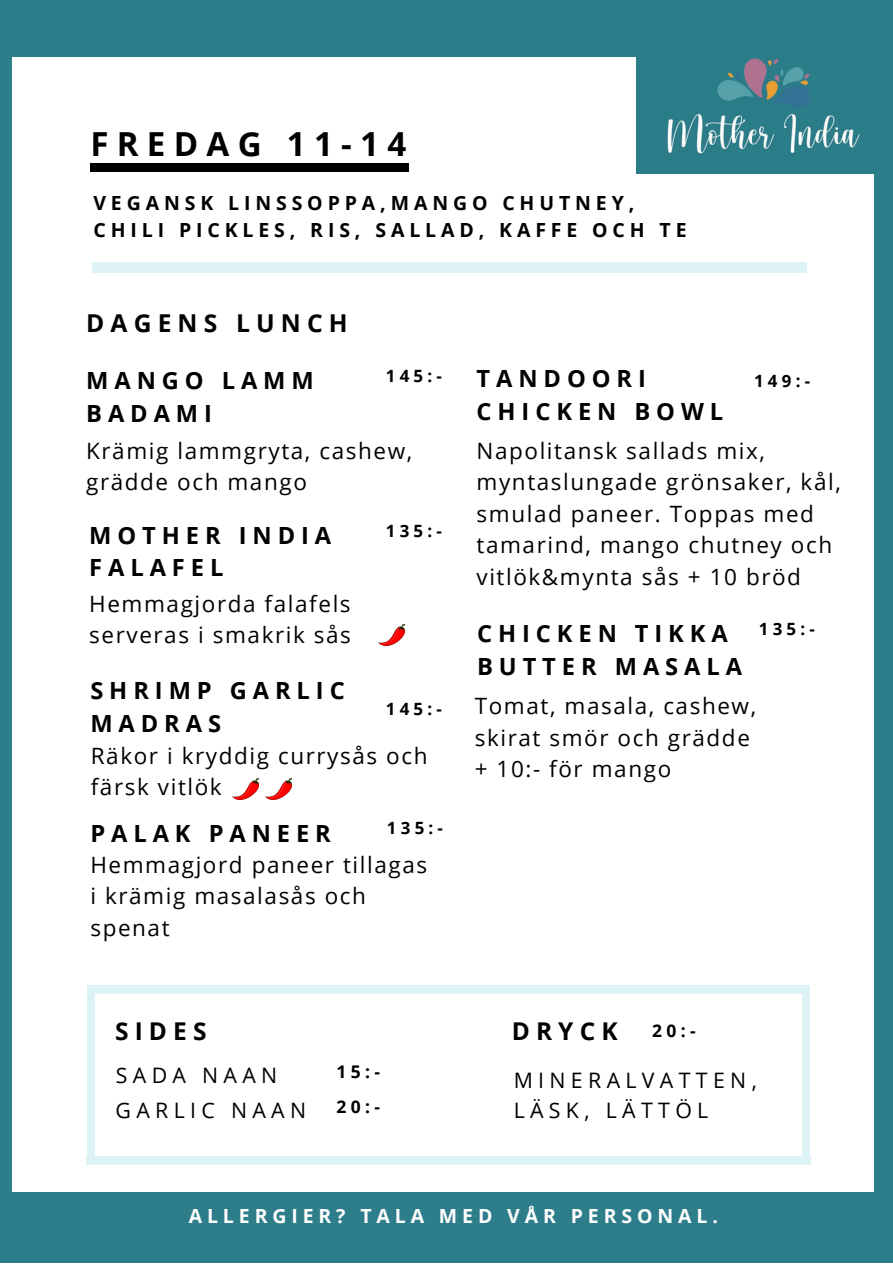
<style>
.page{position:relative;width:893px;height:1264px;background:#fff}
.page>*{position:absolute;margin:0;border:0;box-sizing:border-box;transform-origin:0 0}
.t1{font:700 33.15px "Open Sans";letter-spacing:.25em;color:#000}
.t2{font:700 24.6px "Open Sans";letter-spacing:.25em;color:#000}
.t3{font:700 24.45px "Open Sans";letter-spacing:.25em;color:#000}
.t4{font:700 23.7px/32.5px "Open Sans";letter-spacing:.25em;color:#000}
.t5{font:22.5px/31.5px "Open Sans";letter-spacing:.07em;color:#000}
.t6{font:21.3px/29.2px "Open Sans";letter-spacing:.25em;color:#000}
.t7{font:700 19.5px "Open Sans";letter-spacing:.25em;color:#000}
.t8{font:700 19.5px "Open Sans";letter-spacing:.25em;color:#fff}
.t9{font:700 17.4px "Open Sans";color:#000}
.t10{font:700 16.95px "Open Sans";letter-spacing:.25em;color:#000}
</style>
<div class="page">
<div style="left:0;top:0;width:892px;height:1262px;background:#2e7d8a"></div>
<div style="left:12px;top:57px;width:861px;height:1134px;background:#fff"></div>
<div style="left:90px;top:163px;width:318px;height:9px;background:#000"></div>
<div style="left:93px;top:985px;width:713px;height:9px;background:#ddf2f4"></div>
<div style="left:87px;top:985px;width:7px;height:177px;background:#ddf2f4"></div>
<div style="left:802px;top:985px;width:8px;height:177px;background:#ddf2f4"></div>
<div style="left:86px;top:1156px;width:724px;height:9px;background:#ddf2f4"></div>
<img style="left:232px;top:778px;width:26px;height:21px">
<img style="left:265px;top:778px;width:26px;height:21px">
<img style="left:378px;top:624px;width:26px;height:21px">
<div style="left:93px;top:262px;width:713px;height:10px;background:#ddf2f4"></div>
<img style="left:636px;top:57px;width:237px;height:116px">
<p class="t1" style="left:90px;top:121px;width:317px">FREDAG 11-14</p>
<p class="t7" style="left:93px;top:190px;width:542px">VEGANSK LINSSOPPA,MANGO CHUTNEY,</p>
<p class="t7" style="left:93px;top:217px;width:594px">CHILI PICKLES, RIS, SALLAD, KAFFE OCH TE</p>
<p class="t2" style="left:86px;top:306px;width:263px">DAGENS LUNCH</p>
<p class="t10" style="left:386px;top:364px;width:58px">145:-</p>
<p class="t4" style="left:86px;top:363px;width:229px">MANGO LAMM<br>BADAMI</p>
<p class="t5" style="left:86px;top:434px;width:327px">Krämig lammgryta, cashew, grädde och mango</p>
<p class="t4" style="left:89px;top:518px;width:243px">MOTHER INDIA<br>FALAFEL</p>
<p class="t5" style="left:89px;top:587px;width:263px">Hemmagjorda falafels serveras i smakrik sås</p>
<p class="t10" style="left:386px;top:518px;width:58px">135:-</p>
<p class="t4" style="left:90px;top:674px;width:256px">SHRIMP GARLIC<br>MADRAS</p>
<p class="t5" style="left:91px;top:739px;width:338px">Räkor i kryddig currysås och färsk vitlök</p>
<p class="t10" style="left:386px;top:696px;width:58px">145:-</p>
<p class="t10" style="left:387px;top:816px;width:58px">135:-</p>
<p class="t4" style="left:90px;top:816px;width:242px">PALAK PANEER</p>
<p class="t5" style="left:90px;top:848px;width:338px">Hemmagjord paneer tillagas i krämig masalasås och spenat</p>
<p class="t3" style="left:115px;top:1013px;width:93px">SIDES</p>
<p class="t6" style="left:116px;top:1059px;width:163px">SADA NAAN</p>
<p class="t9" style="left:336px;top:1059px;width:45px">15:-</p>
<p class="t6" style="left:115px;top:1095px;width:192px">GARLIC NAAN</p>
<p class="t9" style="left:336px;top:1094px;width:45px">20:-</p>
<p class="t4" style="left:476px;top:361px;width:248px">TANDOORI<br>CHICKEN BOWL</p>
<p class="t10" style="left:754px;top:369px;width:58px">149:-</p>
<p class="t5" style="left:476px;top:434px;width:366px">Napolitansk sallads mix, myntaslungade grönsaker, kål, smulad paneer. Toppas med tamarind, mango chutney och vitlök&amp;mynta sås + 10 bröd</p>
<p class="t4" style="left:477px;top:616px;width:266px">CHICKEN TIKKA<br>BUTTER MASALA</p>
<p class="t10" style="left:758px;top:617px;width:58px">135:-</p>
<p class="t5" style="left:474px;top:689px;width:283px">Tomat, masala, cashew, skirat smör och grädde</p>
<p class="t5" style="left:474px;top:752px;width:198px">+ 10:- för mango</p>
<p class="t3" style="left:511px;top:1013px;width:107px">DRYCK</p>
<p class="t9" style="left:652px;top:1018px;width:45px">20:-</p>
<p class="t6" style="left:513px;top:1065px;width:245px">MINERALVATTEN,<br>LÄSK, LÄTTÖL</p>
<p class="t8" style="left:189px;top:1201px;width:530px">ALLERGIER? TALA MED VÅ R PERSONAL.</p>
</div>
